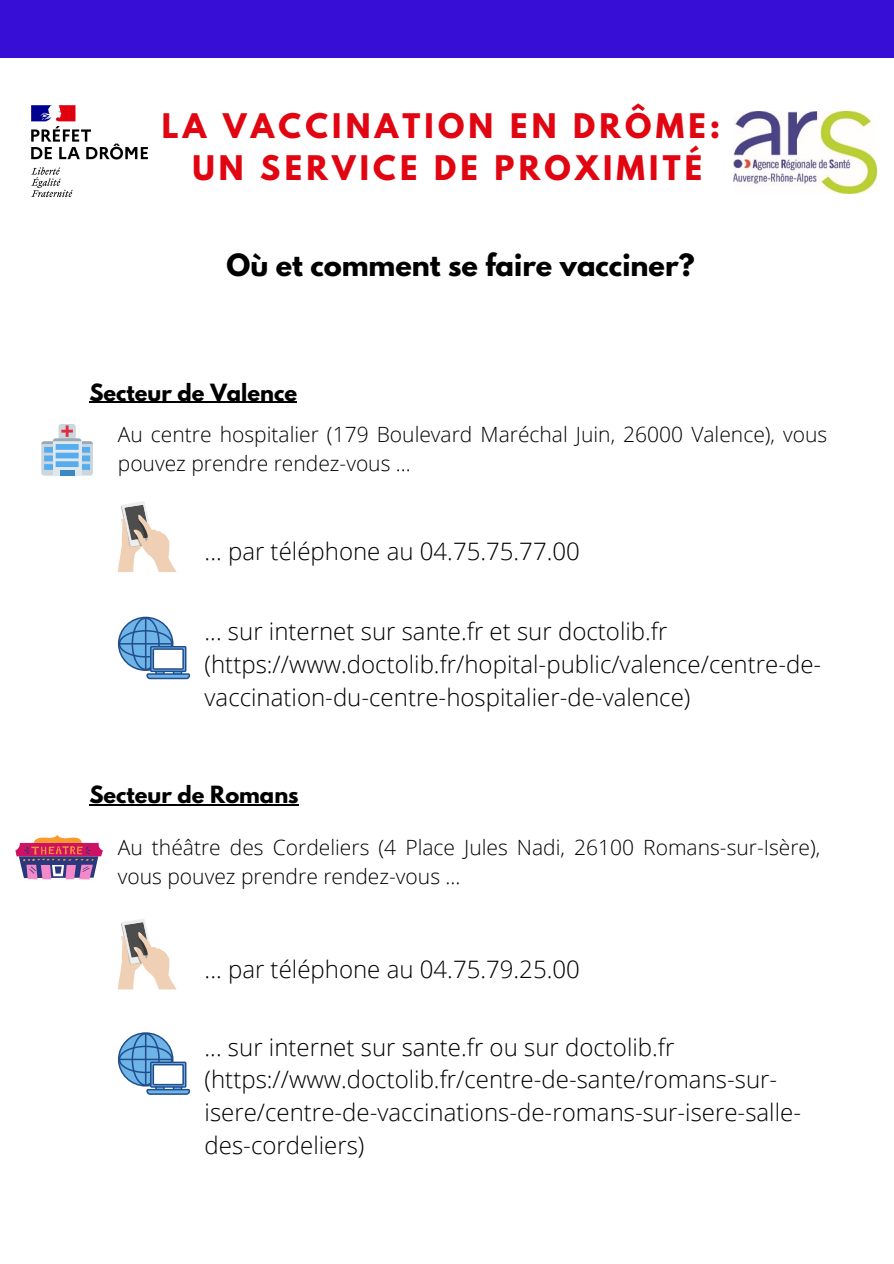
<style>
.page{position:relative;width:894px;height:1264px;background:#fff}
.page>*{position:absolute;margin:0;border:0;box-sizing:border-box;transform-origin:0 0}
.t1{font:700 30px "League Spartan";letter-spacing:.14em;color:#e10411}
.t2{font:700 27.3px "League Spartan";color:#000}
.t3{font:300 24px/32.7px "Open Sans";color:#000}
.t4{font:300 21px/29.2px "Open Sans";color:#000}
.t5{font:700 21px "League Spartan";color:#000}
</style>
<div class="page">
<div style="left:0;top:0;width:893px;height:57px;background:#360ed6"></div>
<img style="left:31px;top:105px;width:117px;height:92px">
<svg style="left:41px;top:424px;width:52px;height:51px"></svg>
<svg style="left:118px;top:501px;width:58px;height:71px"></svg>
<svg style="left:118px;top:616px;width:72px;height:63px"></svg>
<svg style="left:15px;top:834px;width:88px;height:45px"></svg>
<svg style="left:118px;top:919px;width:58px;height:70px"></svg>
<img style="left:733px;top:112px;width:143px;height:82px">
<hr style="left:89px;top:402px;width:208px;height:1px;background:#000">
<hr style="left:89px;top:804px;width:209px;height:1px;background:#000">
<svg style="left:118px;top:1032px;width:72px;height:62px"></svg>
<p class="t1" style="left:162px;top:111px;width:560px">LA VACCINATION EN DRÔME:</p>
<p class="t1" style="left:192px;top:153px;width:511px">UN SERVICE DE PROXIMITÉ</p>
<p class="t2" style="left:226px;top:251px;width:469px">Où et comment se faire vacciner?</p>
<p class="t5" style="left:89px;top:382px;width:209px">Secteur de Valence</p>
<p class="t4" style="left:118px;top:419px;width:710px">Au centre hospitalier (179 Boulevard Maréchal Juin, 26000 Valence), vous pouvez prendre rendez-vous ...</p>
<p class="t3" style="left:204px;top:534px;width:376px">... par téléphone au 04.75.75.77.00</p>
<p class="t3" style="left:204px;top:614px;width:618px">... sur internet sur sante.fr et sur doctolib.fr (https://www.doctolib.fr/hopital-public/valence/centre-de&shy;vaccination-du-centre-hospitalier-de-valence)</p>
<p class="t5" style="left:89px;top:784px;width:210px">Secteur de Romans</p>
<p class="t4" style="left:118px;top:832px;width:703px">Au théâtre des Cordeliers (4 Place Jules Nadi, 26100 Romans-sur-Isère), vous pouvez prendre rendez-vous ...</p>
<p class="t3" style="left:204px;top:951px;width:376px">... par téléphone au 04.75.79.25.00</p>
<p class="t3" style="left:204px;top:1030px;width:598px">... sur internet sur sante.fr ou sur doctolib.fr (https://www.doctolib.fr/centre-de-sante/romans-sur&shy;isere/centre-de-vaccinations-de-romans-sur-isere-salle&shy;des-cordeliers)</p>
</div>
